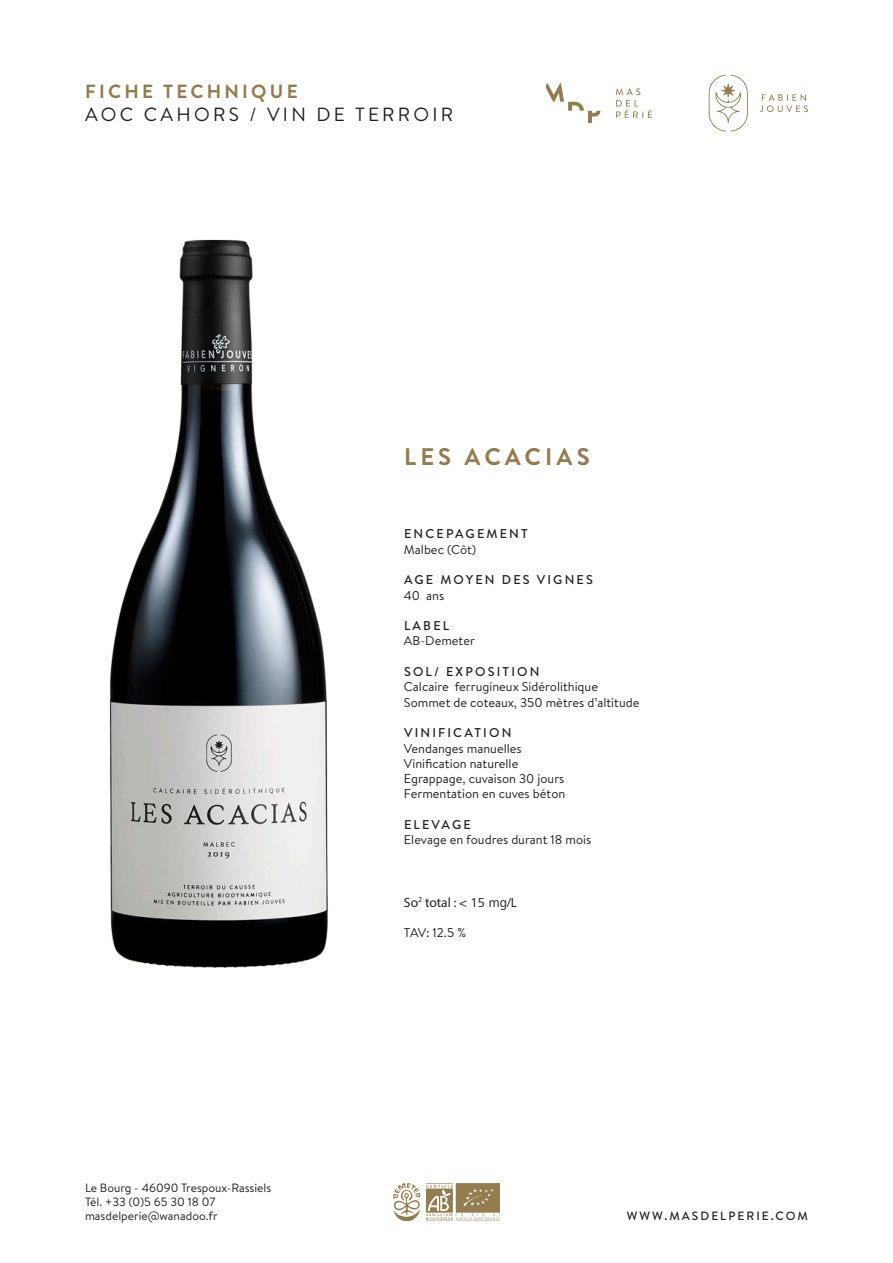
<style>
.page{position:relative;width:893px;height:1263px;background:#fff}
.page>*{position:absolute;margin:0;border:0;box-sizing:border-box;transform-origin:0 0}
.t1{font:700 24px "Brandon Text";letter-spacing:.17em;color:#937c4d}
.t2{font:19.05px "Brandon Text";letter-spacing:.17em;color:#231f20}
.t3{font:700 19.05px "Brandon Text";letter-spacing:.17em;color:#937c4d}
.t4{font:13.5px "Myriad Pro";color:#231f20}
.t5{font:12.75px "Brandon Text";color:#231f20}
.t6{font:500 12.75px "Brandon Text";letter-spacing:.17em;color:#231f20}
.t7{font:12px "Brandon Text";color:#231f20}
.t8{font:500 12px "Brandon Text";letter-spacing:.17em;color:#231f20}
.s1{font-family:"Frutiger Next LTW1 G"}
</style>
<div class="page">
<svg style="left:709px;top:75px;width:39px;height:57px"></svg>
<svg style="left:760px;top:94px;width:48px;height:18px"></svg>
<svg style="left:616px;top:88px;width:36px;height:30px"></svg>
<svg style="left:546px;top:83px;width:54px;height:40px"></svg>
<img style="left:109px;top:240px;width:219px;height:727px">
<svg style="left:393px;top:1183px;width:27px;height:37px"></svg>
<svg style="left:426px;top:1183px;width:74px;height:37px"></svg>
<p class="t3" style="left:85px;top:79px;width:214px">FICHE TECHNIQUE</p>
<p class="t2" style="left:85px;top:102px;width:370px">AOC CAHORS / VIN DE TERROIR</p>
<p class="t1" style="left:404px;top:440px;width:187px">LES ACACIAS</p>
<p class="t6" style="left:404px;top:525px;width:125px">ENCEPAGEMENT</p>
<p class="t5" style="left:404px;top:540px;width:74px">Malbec (Côt)</p>
<p class="t6" style="left:404px;top:571px;width:190px">AGE MOYEN DES VIGNES</p>
<p class="t5" style="left:404px;top:586px;width:42px">40 ans</p>
<p class="t6" style="left:404px;top:617px;width:47px">LABEL</p>
<p class="t5" style="left:404px;top:632px;width:73px">AB-Demeter</p>
<p class="t6" style="left:404px;top:663px;width:137px">SOL/ EXPOSITION</p>
<p class="t5" style="left:404px;top:678px;width:196px">Calcaire ferrugineux Sidérolithique</p>
<p class="t5" style="left:404px;top:693px;width:237px">Sommet de coteaux, 350 mètres d’altitude</p>
<p class="t6" style="left:404px;top:724px;width:109px">VINIFICATION</p>
<p class="t5" style="left:404px;top:739px;width:119px">Vendanges manuelles</p>
<p class="t5" style="left:404px;top:755px;width:116px">Vinification naturelle</p>
<p class="t5" style="left:404px;top:770px;width:162px">Egrappage, cuvaison 30 jours</p>
<p class="t5" style="left:404px;top:785px;width:163px">Fermentation en cuves béton</p>
<p class="t6" style="left:404px;top:816px;width:68px">ELEVAGE</p>
<p class="t5" style="left:404px;top:831px;width:189px">Elevage en foudres durant 18 mois</p>
<p class="t7" style="left:85px;top:1179px;width:188px">Le Bourg - 46090 Trespoux-Rassiels</p>
<p class="t7" style="left:85px;top:1194px;width:132px">Tél. +33 (0)5 65 30 18 07</p>
<p class="t7" style="left:85px;top:1208px;width:134px">masdelperie@wanadoo.fr</p>
<p class="t4" style="left:404px;top:894px;width:115px">So<sup>2</sup> total : <span class="s1">&lt; 15 mg/L</span></p>
<p class="t5" style="left:404px;top:924px;width:63px">TAV: 12.5 %</p>
<p class="t8" style="left:627px;top:1208px;width:182px">WWW.MASDELPERIE.COM</p>
</div>
